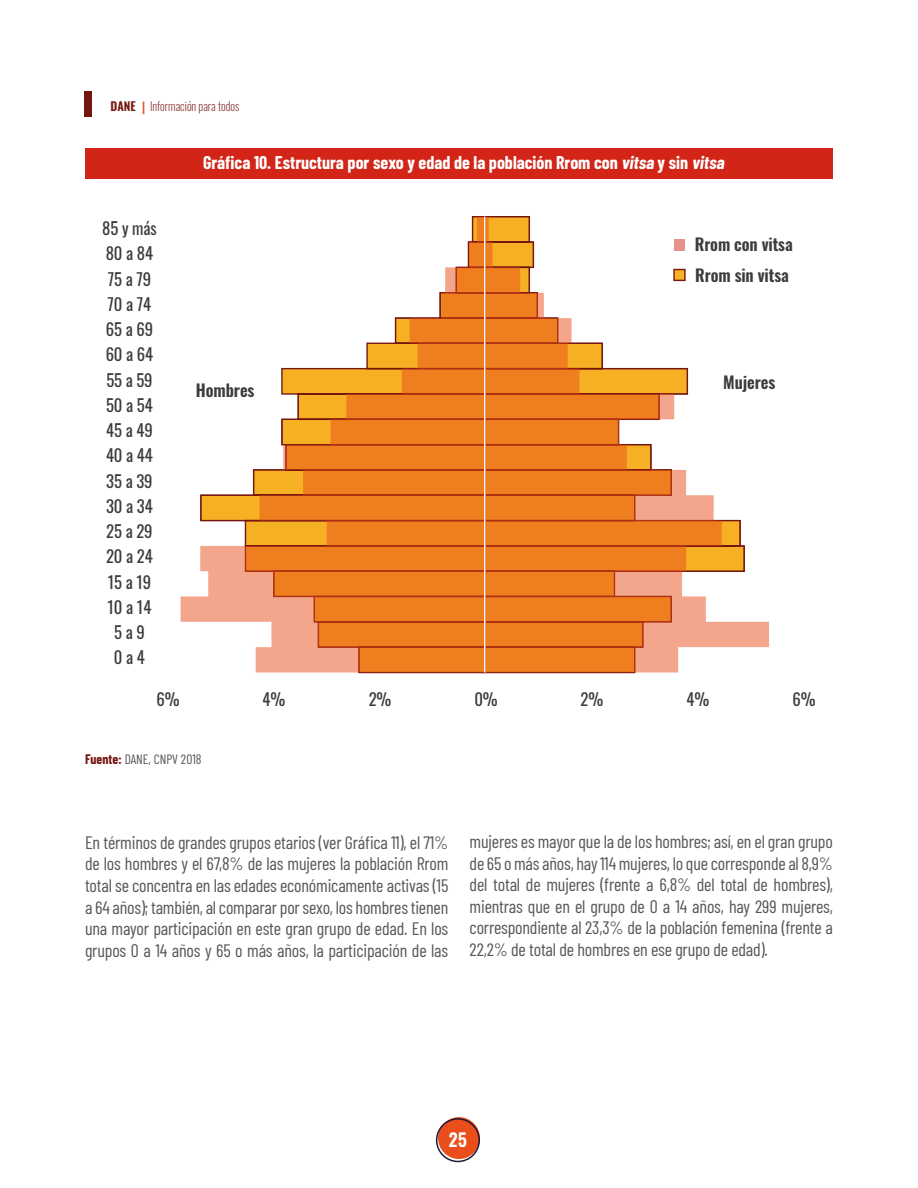
<style>
.page{position:relative;width:918px;height:1188px;background:#fff}
.page>*{position:absolute;margin:0;border:0;box-sizing:border-box;transform-origin:0 0}
.t1{font:18px/21.6px "Barlow Condensed";letter-spacing:-.01em;color:#575756;text-align:justify}
.t2{font:700 18px "Barlow Condensed";color:#fff}
.t3{font:600 18px "Oswald";color:#fff}
.t4{font:16.65px "Oswald";letter-spacing:-.005em;color:#3c3c3b}
.t5{font:600 16.65px "Oswald";letter-spacing:-.005em;color:#3c3c3b}
.t6{font:600 16.65px "Oswald";letter-spacing:-.005em;color:#3c3c3b}
.t7{font:13.5px "Barlow Condensed";color:#575756}
.t8{font:200 12px "Oswald";color:#761610}
.s1{font-weight:600}
.s2{font-family:"Acumin Variable Concept";font-weight:400;color:#e94e1b}
.s3{font-weight:700;color:#761610}
</style>
<div class="page">
<div style="left:85px;top:91px;width:7px;height:26px;background:#761610"></div>
<div style="left:438px;top:1117px;width:42px;height:42px;background:#e94e1b;border-radius:50%"></div>
<div style="left:436px;top:1118px;width:44px;height:44px;border:2px solid #1f193b;border-radius:50%"></div>
<div style="left:85px;top:149px;width:748px;height:30px;background:#d22417"></div>
<svg style="left:181px;top:217px;width:303px;height:456px"></svg>
<svg style="left:485px;top:217px;width:284px;height:456px"></svg>
<p class="t8" style="left:111px;top:95px;width:130px"><span class="s1">DANE</span> <span class="s2">|</span> Información para todos</p>
<p class="t4" style="left:102px;top:213px;width:56px">85 y más</p>
<p class="t4" style="left:106px;top:239px;width:49px">80 a 84</p>
<p class="t4" style="left:108px;top:264px;width:45px">75 a 79</p>
<p class="t4" style="left:108px;top:289px;width:45px">70 a 74</p>
<p class="t4" style="left:106px;top:314px;width:49px">65 a 69</p>
<p class="t4" style="left:106px;top:340px;width:49px">60 a 64</p>
<p class="t4" style="left:106px;top:365px;width:48px">55 a 59</p>
<p class="t4" style="left:106px;top:390px;width:48px">50 a 54</p>
<p class="t4" style="left:106px;top:416px;width:48px">45 a 49</p>
<p class="t4" style="left:106px;top:441px;width:48px">40 a 44</p>
<p class="t4" style="left:106px;top:466px;width:48px">35 a 39</p>
<p class="t4" style="left:106px;top:491px;width:48px">30 a 34</p>
<p class="t4" style="left:106px;top:517px;width:48px">25 a 29</p>
<p class="t4" style="left:106px;top:542px;width:48px">20 a 24</p>
<p class="t4" style="left:108px;top:567px;width:45px">15 a 19</p>
<p class="t4" style="left:107px;top:592px;width:46px">10 a 14</p>
<p class="t4" style="left:114px;top:618px;width:32px">5 a 9</p>
<p class="t4" style="left:114px;top:643px;width:33px">0 a 4</p>
<p class="t2" style="left:203px;top:150px;width:526px">Gráfica 10. Estructura por sexo y edad de la población Rrom con vitsa y sin vitsa</p>
<p class="t5" style="left:695px;top:233px;width:100px">Rrom con vitsa</p>
<p class="t5" style="left:695px;top:264px;width:95px">Rrom sin vitsa</p>
<p class="t6" style="left:196px;top:376px;width:60px">Hombres</p>
<p class="t6" style="left:723px;top:367px;width:53px">Mujeres</p>
<p class="t4" style="left:157px;top:684px;width:25px">6%</p>
<p class="t4" style="left:263px;top:684px;width:24px">4%</p>
<p class="t4" style="left:369px;top:684px;width:24px">2%</p>
<p class="t4" style="left:474px;top:684px;width:25px">0%</p>
<p class="t4" style="left:581px;top:684px;width:24px">2%</p>
<p class="t4" style="left:687px;top:684px;width:24px">4%</p>
<p class="t4" style="left:792px;top:684px;width:25px">6%</p>
<p class="t7" style="left:85px;top:749px;width:118px"><span class="s3">Fuente:</span> DANE, CNPV 2018</p>
<p class="t1" style="left:85px;top:830px;width:365px">En términos de grandes grupos etarios (ver Gráfica 11), el 71% de los hombres y el 67,8% de las mujeres la población Rrom total se concentra en las edades económicamente activas (15 a 64 años); también, al comparar por sexo, los hombres tienen una mayor participación en este gran grupo de edad. En los grupos 0 a 14 años y 65 o más años, la participación de las</p>
<p class="t1" style="left:470px;top:829px;width:365px">mujeres es mayor que la de los hombres; así, en el gran grupo de 65 o más años, hay 114 mujeres, lo que corresponde al 8,9% del total de mujeres (frente a 6,8% del total de hombres), mientras que en el grupo de 0 a 14 años, hay 299 mujeres, correspondiente al 23,3% de la población femenina (frente a 22,2% de total de hombres en ese grupo de edad).</p>
<p class="t3" style="left:449px;top:1127px;width:20px">25</p>
</div>
